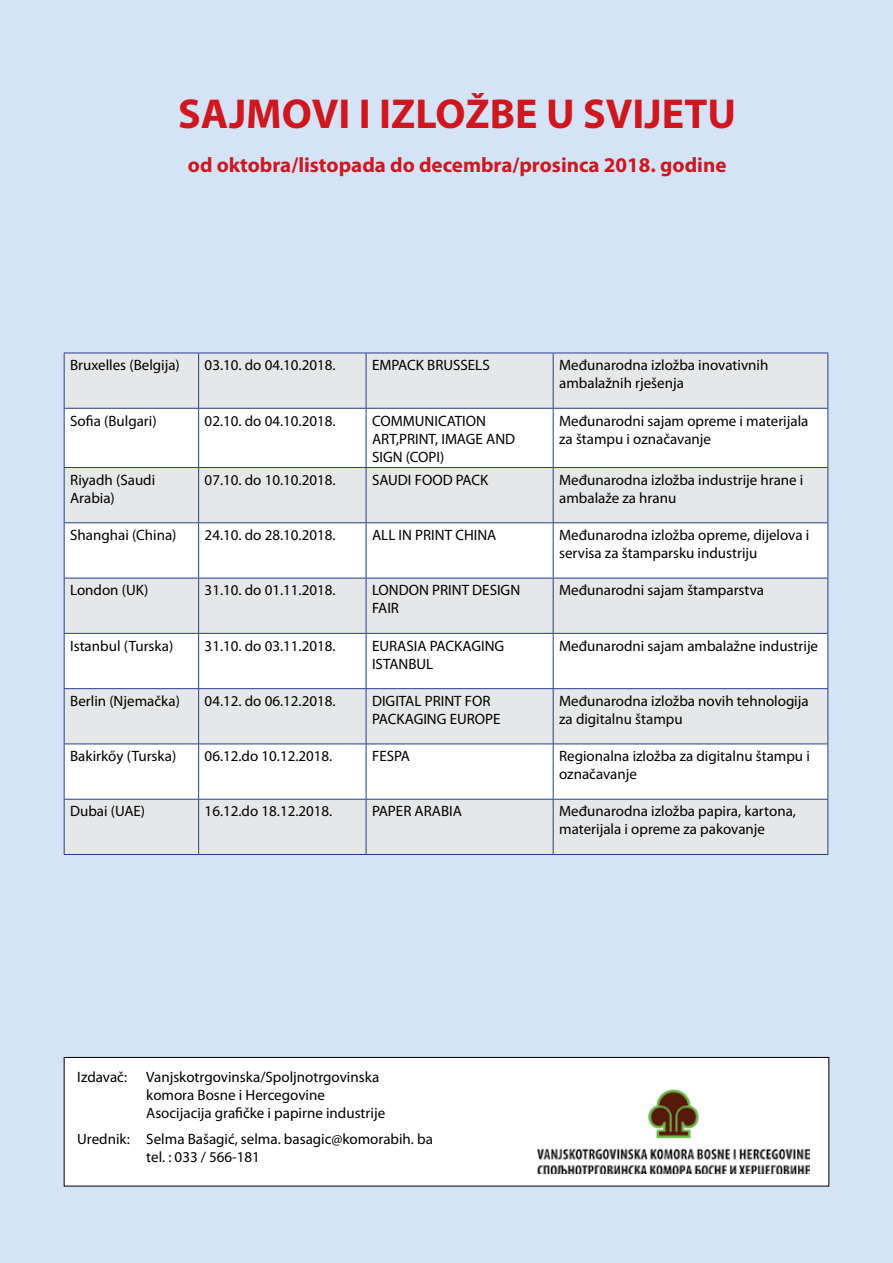
<style>
.page{position:relative;width:893px;height:1263px;background:#d4e3f5}
.page>*{position:absolute;margin:0;border:0;box-sizing:border-box;transform-origin:0 0}
.t1{font:700 42px "Myriad Pro";color:#ce171e}
.t2{font:700 21px "Myriad Pro";color:#ce171e}
.t3{font:15px/18px "Myriad Pro";color:#000}
</style>
<div class="page">
<div style="left:64px;top:1057px;width:765px;height:129px;background:#fff"></div>
<div style="left:64px;top:1057px;width:765px;height:129px;border:1px solid #000"></div>
<img style="left:537px;top:1089px;width:273px;height:84px">
<div style="left:65px;top:354px;width:762px;height:500px;background:#e6e7e8"></div>
<svg style="left:65px;top:409px;width:762px;height:390px;background:#f3f4f4"></svg>
<hr style="left:64px;top:353px;width:135px;height:1px;background:#25408f">
<hr style="left:64px;top:353px;width:1px;height:55px;background:#25408f">
<hr style="left:199px;top:353px;width:167px;height:1px;background:#25408f">
<hr style="left:198px;top:353px;width:1px;height:55px;background:#25408f">
<hr style="left:366px;top:353px;width:187px;height:1px;background:#25408f">
<hr style="left:366px;top:353px;width:1px;height:55px;background:#25408f">
<hr style="left:553px;top:353px;width:275px;height:1px;background:#25408f">
<hr style="left:553px;top:353px;width:1px;height:55px;background:#25408f">
<hr style="left:827px;top:353px;width:1px;height:55px;background:#25408f">
<hr style="left:64px;top:408px;width:135px;height:1px;background:#25408f">
<hr style="left:64px;top:409px;width:1px;height:58px;background:#25408f">
<hr style="left:199px;top:408px;width:167px;height:1px;background:#25408f">
<hr style="left:198px;top:409px;width:1px;height:58px;background:#25408f">
<hr style="left:366px;top:408px;width:187px;height:1px;background:#25408f">
<hr style="left:366px;top:409px;width:1px;height:58px;background:#25408f">
<hr style="left:553px;top:408px;width:275px;height:1px;background:#25408f">
<hr style="left:553px;top:409px;width:1px;height:58px;background:#25408f">
<hr style="left:827px;top:409px;width:1px;height:58px;background:#25408f">
<hr style="left:64px;top:467px;width:135px;height:1px;background:#25408f">
<hr style="left:64px;top:468px;width:1px;height:54px;background:#25408f">
<hr style="left:199px;top:467px;width:167px;height:1px;background:#25408f">
<hr style="left:198px;top:468px;width:1px;height:54px;background:#25408f">
<hr style="left:366px;top:467px;width:187px;height:1px;background:#25408f">
<hr style="left:366px;top:468px;width:1px;height:54px;background:#25408f">
<hr style="left:553px;top:467px;width:275px;height:1px;background:#25408f">
<hr style="left:553px;top:468px;width:1px;height:54px;background:#25408f">
<hr style="left:827px;top:468px;width:1px;height:54px;background:#25408f">
<hr style="left:64px;top:522px;width:135px;height:1px;background:#25408f">
<hr style="left:64px;top:523px;width:1px;height:55px;background:#25408f">
<hr style="left:199px;top:522px;width:167px;height:1px;background:#25408f">
<hr style="left:198px;top:523px;width:1px;height:55px;background:#25408f">
<hr style="left:366px;top:522px;width:187px;height:1px;background:#25408f">
<hr style="left:366px;top:523px;width:1px;height:55px;background:#25408f">
<hr style="left:553px;top:522px;width:275px;height:1px;background:#25408f">
<hr style="left:553px;top:523px;width:1px;height:55px;background:#25408f">
<hr style="left:827px;top:523px;width:1px;height:55px;background:#25408f">
<hr style="left:64px;top:578px;width:135px;height:1px;background:#25408f">
<hr style="left:64px;top:578px;width:1px;height:55px;background:#25408f">
<hr style="left:199px;top:578px;width:167px;height:1px;background:#25408f">
<hr style="left:198px;top:578px;width:1px;height:55px;background:#25408f">
<hr style="left:366px;top:578px;width:187px;height:1px;background:#25408f">
<hr style="left:366px;top:578px;width:1px;height:55px;background:#25408f">
<hr style="left:553px;top:578px;width:275px;height:1px;background:#25408f">
<hr style="left:553px;top:578px;width:1px;height:55px;background:#25408f">
<hr style="left:827px;top:578px;width:1px;height:55px;background:#25408f">
<hr style="left:64px;top:633px;width:135px;height:1px;background:#25408f">
<hr style="left:64px;top:634px;width:1px;height:54px;background:#25408f">
<hr style="left:199px;top:633px;width:167px;height:1px;background:#25408f">
<hr style="left:198px;top:634px;width:1px;height:54px;background:#25408f">
<hr style="left:366px;top:633px;width:187px;height:1px;background:#25408f">
<hr style="left:366px;top:634px;width:1px;height:54px;background:#25408f">
<hr style="left:553px;top:633px;width:275px;height:1px;background:#25408f">
<hr style="left:553px;top:634px;width:1px;height:54px;background:#25408f">
<hr style="left:827px;top:634px;width:1px;height:54px;background:#25408f">
<hr style="left:64px;top:688px;width:135px;height:1px;background:#25408f">
<hr style="left:64px;top:689px;width:1px;height:54px;background:#25408f">
<hr style="left:199px;top:688px;width:167px;height:1px;background:#25408f">
<hr style="left:198px;top:689px;width:1px;height:54px;background:#25408f">
<hr style="left:366px;top:688px;width:187px;height:1px;background:#25408f">
<hr style="left:366px;top:689px;width:1px;height:54px;background:#25408f">
<hr style="left:553px;top:688px;width:275px;height:1px;background:#25408f">
<hr style="left:553px;top:689px;width:1px;height:54px;background:#25408f">
<hr style="left:827px;top:689px;width:1px;height:54px;background:#25408f">
<hr style="left:64px;top:743px;width:135px;height:1px;background:#25408f">
<hr style="left:64px;top:744px;width:1px;height:55px;background:#25408f">
<hr style="left:199px;top:743px;width:167px;height:1px;background:#25408f">
<hr style="left:198px;top:744px;width:1px;height:55px;background:#25408f">
<hr style="left:366px;top:743px;width:187px;height:1px;background:#25408f">
<hr style="left:366px;top:744px;width:1px;height:55px;background:#25408f">
<hr style="left:553px;top:743px;width:275px;height:1px;background:#25408f">
<hr style="left:553px;top:744px;width:1px;height:55px;background:#25408f">
<hr style="left:827px;top:744px;width:1px;height:55px;background:#25408f">
<hr style="left:64px;top:799px;width:135px;height:1px;background:#25408f">
<hr style="left:64px;top:799px;width:1px;height:55px;background:#25408f">
<hr style="left:199px;top:799px;width:167px;height:1px;background:#25408f">
<hr style="left:198px;top:799px;width:1px;height:55px;background:#25408f">
<hr style="left:366px;top:799px;width:187px;height:1px;background:#25408f">
<hr style="left:366px;top:799px;width:1px;height:55px;background:#25408f">
<hr style="left:553px;top:799px;width:275px;height:1px;background:#25408f">
<hr style="left:553px;top:799px;width:1px;height:55px;background:#25408f">
<hr style="left:827px;top:799px;width:1px;height:55px;background:#25408f">
<hr style="left:64px;top:854px;width:135px;height:1px;background:#25408f">
<hr style="left:199px;top:854px;width:167px;height:1px;background:#25408f">
<hr style="left:366px;top:854px;width:187px;height:1px;background:#25408f">
<hr style="left:553px;top:854px;width:275px;height:1px;background:#25408f">
<h1 class="t1" style="left:178px;top:87px;width:559px">SAJMOVI I IZLOŽBE U SVIJETU</h1>
<h2 class="t2" style="left:188px;top:151px;width:540px">od oktobra/listopada do decembra/prosinca 2018. godine</h2>
<p class="t3" style="left:70px;top:356px;width:111px">Bruxelles (Belgija)</p>
<p class="t3" style="left:205px;top:356px;width:132px">03.10. do 04.10.2018.</p>
<p class="t3" style="left:372px;top:356px;width:119px">EMPACK BRUSSELS</p>
<p class="t3" style="left:559px;top:356px;width:211px">Međunarodna izložba inovativnih ambalažnih rješenja</p>
<p class="t3" style="left:70px;top:411px;width:88px">Sofia (Bulgari)</p>
<p class="t3" style="left:205px;top:411px;width:132px">02.10. do 04.10.2018.</p>
<p class="t3" style="left:372px;top:411px;width:145px">COMMUNICATION<br>ART,PRINT, IMAGE AND<br>SIGN (COPI)</p>
<p class="t3" style="left:559px;top:411px;width:251px">Međunarodni sajam opreme i materijala za štampu i označavanje</p>
<p class="t3" style="left:70px;top:470px;width:87px">Riyadh (Saudi<br>Arabia)</p>
<p class="t3" style="left:205px;top:470px;width:132px">07.10. do 10.10.2018.</p>
<p class="t3" style="left:372px;top:470px;width:118px">SAUDI FOOD PACK</p>
<p class="t3" style="left:559px;top:470px;width:246px">Međunarodna izložba industrije hrane i ambalaže za hranu</p>
<p class="t3" style="left:70px;top:526px;width:108px">Shanghai (China)</p>
<p class="t3" style="left:205px;top:526px;width:132px">24.10. do 28.10.2018.</p>
<p class="t3" style="left:372px;top:526px;width:126px">ALL IN PRINT CHINA</p>
<p class="t3" style="left:559px;top:526px;width:252px">Međunarodna izložba opreme, dijelova i servisa za štamparsku industriju</p>
<p class="t3" style="left:70px;top:581px;width:80px">London (UK)</p>
<p class="t3" style="left:205px;top:581px;width:132px">31.10. do 01.11.2018.</p>
<p class="t3" style="left:372px;top:581px;width:150px">LONDON PRINT DESIGN<br>FAIR</p>
<p class="t3" style="left:559px;top:581px;width:206px">Međunarodni sajam štamparstva</p>
<p class="t3" style="left:70px;top:636px;width:105px">Istanbul (Turska)</p>
<p class="t3" style="left:205px;top:636px;width:132px">31.10. do 03.11.2018.</p>
<p class="t3" style="left:372px;top:636px;width:134px">EURASIA PACKAGING<br>ISTANBUL</p>
<p class="t3" style="left:559px;top:636px;width:260px">Međunarodni sajam ambalažne industrije</p>
<p class="t3" style="left:70px;top:692px;width:111px">Berlin (Njemačka)</p>
<p class="t3" style="left:205px;top:692px;width:132px">04.12. do 06.12.2018.</p>
<p class="t3" style="left:372px;top:692px;width:130px">DIGITAL PRINT FOR<br>PACKAGING EUROPE</p>
<p class="t3" style="left:559px;top:692px;width:251px">Međunarodna izložba novih tehnologija za digitalnu štampu</p>
<p class="t3" style="left:70px;top:747px;width:108px">Bakirkőy (Turska)</p>
<p class="t3" style="left:205px;top:747px;width:129px">06.12.do 10.12.2018.</p>
<p class="t3" style="left:372px;top:747px;width:39px">FESPA</p>
<p class="t3" style="left:559px;top:747px;width:252px">Regionalna izložba za digitalnu štampu i označavanje</p>
<p class="t3" style="left:70px;top:802px;width:77px">Dubai (UAE)</p>
<p class="t3" style="left:205px;top:802px;width:129px">16.12.do 18.12.2018.</p>
<p class="t3" style="left:372px;top:802px;width:91px">PAPER ARABIA</p>
<p class="t3" style="left:559px;top:802px;width:238px">Međunarodna izložba papira, kartona, materijala i opreme za pakovanje</p>
<p class="t3" style="left:77px;top:1067px;width:51px">Izdavač:</p>
<p class="t3" style="left:146px;top:1067px;width:240px">Vanjskotrgovinska/Spoljnotrgovinska komora Bosne i Hercegovine<br>Asocijacija grafičke i papirne industrije</p>
<p class="t3" style="left:146px;top:1130px;width:288px;text-indent:-69px">Urednik: Selma Bašagić, selma. basagic@komorabih. ba tel. : 033 / 566-181</p>
</div>
